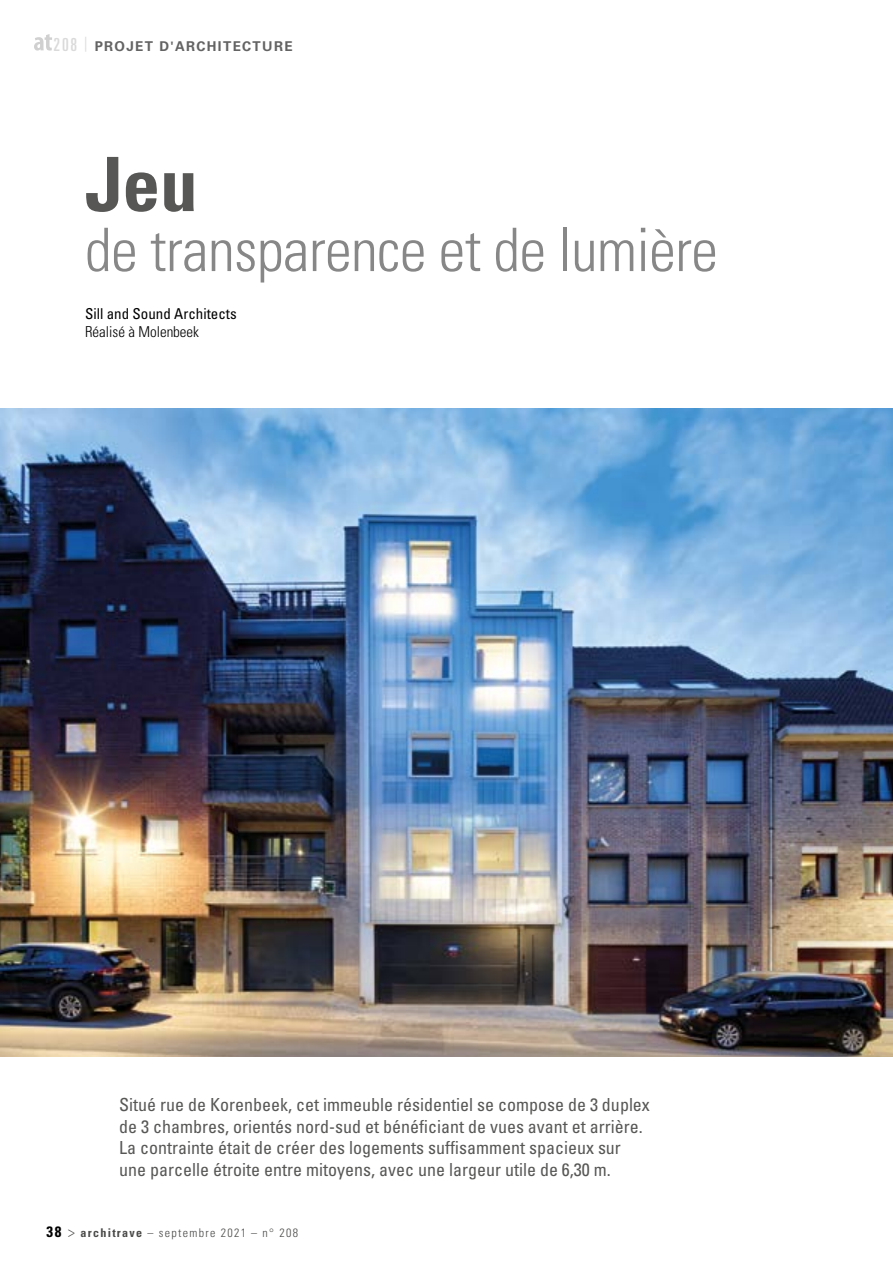
<style>
.page{position:relative;width:893px;height:1263px;background:#fff}
.page>*{position:absolute;margin:0;border:0;box-sizing:border-box;transform-origin:0 0}
.t1{font:700 condensed 75px "Univers LT Std";color:#575756}
.t2{font:300 condensed 60px "Univers LT Std";letter-spacing:-.01em;color:#878787}
.t3{font:condensed 18px/21.6px "Univers LT Std";color:#575756}
.t4{font:condensed 15px "Univers LT Std";color:#000}
.t5{font:300 condensed 15px "Univers LT Std";color:#000}
.t6{font:700 13.5px "Univers LT Std";letter-spacing:.1em;color:#646363}
.t7{font:300 condensed 12px "Univers LT Std";letter-spacing:.11em;color:#4a4a49}
.s1{font-weight:400;font-stretch:ultra-condensed;font-size:18px;color:#dadada}
.s2{font-weight:700;font-size:15px;color:#000}
.s3{font-size:15px}
.s4{font-weight:700}
</style>
<div class="page">
<svg style="left:34px;top:34px;width:18px;height:17px"></svg>
<img style="left:0;top:408px;width:893px;height:648px">
<p class="t6" style="left:54px;top:38px;width:241px"><span class="s1">208</span> <sup>|</sup> PROJET D'ARCHITECTURE</p>
<h1 class="t1" style="left:85px;top:138px;width:114px">Jeu</h1>
<h2 class="t2" style="left:85px;top:214px;width:634px">de transparence et de lumière</h2>
<p class="t4" style="left:85px;top:304px;width:153px">Sill and Sound Architects</p>
<p class="t5" style="left:85px;top:323px;width:116px">Réalisé à Molenbeek</p>
<p class="t3" style="left:119px;top:1094px;width:532px">Situé rue de Korenbeek, cet immeuble résidentiel se compose de 3 duplex de 3 chambres, orientés nord-sud et bénéficiant de vues avant et arrière.<br>La contrainte était de créer des logements suffisamment spacieux sur une parcelle étroite entre mitoyens, avec une largeur utile de 6,30 m.</p>
<p class="t7" style="left:47px;top:1226px;width:253px"><span class="s2">38</span> <span class="s3">&gt;</span> <span class="s4">architrave</span> – septembre 2021 – n° 208</p>
</div>
